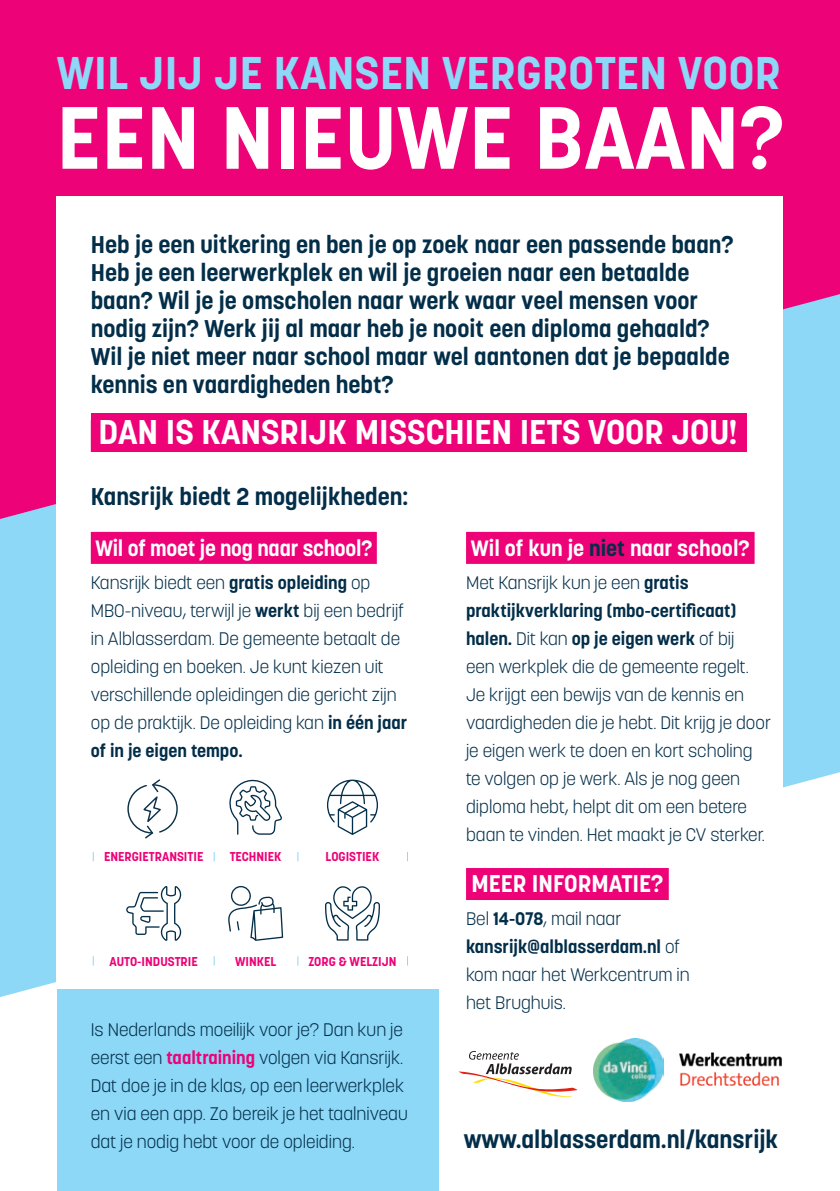
<style>
.page{position:relative;width:840px;height:1191px;background:#fff}
.page>*{position:absolute;margin:0;border:0;box-sizing:border-box;transform-origin:0 0}
.t1{font:700 87.4px "Korolev";letter-spacing:.01em;color:#fff}
.t2{font:700 45.4px "Korolev";letter-spacing:.01em;color:#8dd7f7}
.t3{font:700 34px "Korolev";color:#fff}
.t4{font:700 24.4px "Korolev";color:#032e49}
.t5{font:700 24px/28px "Korolev";color:#032e49}
.t6{font:700 24px "Korolev";color:#fff}
.t7{font:700 22px "Korolev";letter-spacing:-.005em;color:#fff}
.t8{font:300 18px/28px "Korolev";color:#032e49}
.t9{font:700 12.8px "Korolev";color:#ed0277}
.s1{font-weight:700}
.s2{font-weight:700;color:#ed0277}
.s3{color:#032e49}
</style>
<div class="page">
<div style="left:0;top:0;width:839px;height:1191px;background:#8dd7f7"></div>
<div style="left:0;top:0;width:839px;height:519px;background:#ed0277"></div>
<svg style="left:0;top:772px;width:839px;height:419px;fill:#fff"></svg>
<div style="left:57px;top:197px;width:725px;height:994px;background:#fff"></div>
<div style="left:57px;top:989px;width:381px;height:202px;background:#8dd7f7"></div>
<div style="left:91px;top:413px;width:655px;height:39px;background:#ed0277"></div>
<svg style="left:327px;top:779px;width:51px;height:56px"></svg>
<svg style="left:229px;top:779px;width:53px;height:55px"></svg>
<svg style="left:325px;top:886px;width:55px;height:54px"></svg>
<svg style="left:228px;top:886px;width:55px;height:55px"></svg>
<svg style="left:126px;top:886px;width:55px;height:55px"></svg>
<div style="left:91px;top:532px;width:285px;height:32px;background:#ed0277"></div>
<div style="left:466px;top:532px;width:288px;height:32px;background:#ed0277"></div>
<div style="left:466px;top:868px;width:202px;height:32px;background:#ed0277"></div>
<img style="left:593px;top:1038px;width:70px;height:63px">
<svg style="left:458px;top:1051px;width:119px;height:46px"></svg>
<img style="left:679px;top:1052px;width:103px;height:34px">
<svg style="left:127px;top:779px;width:51px;height:60px"></svg>
<p class="t2" style="left:57px;top:44px;width:725px">WIL JIJ JE KANSEN VERGROTEN VOOR</p>
<p class="t1" style="left:57px;top:83px;width:728px">EEN NIEUWE BAAN?</p>
<p class="t5" style="left:91px;top:230px;width:644px">Heb je een uitkering en ben je op zoek naar een passende baan?<br>Heb je een leerwerkplek en wil je groeien naar een betaalde baan? Wil je je omscholen naar werk waar veel mensen voor nodig zijn? Werk jij al maar heb je nooit een diploma gehaald?<br>Wil je niet meer naar school maar wel aantonen dat je bepaalde kennis en vaardigheden hebt?</p>
<p class="t3" style="left:98px;top:410px;width:641px">DAN IS KANSRIJK MISSCHIEN IETS VOOR JOU!</p>
<p class="t5" style="left:91px;top:482px;width:319px">Kansrijk biedt 2 mogelijkheden:</p>
<p class="t7" style="left:95px;top:534px;width:278px">Wil of moet je nog naar school?</p>
<p class="t8" style="left:91px;top:568px;width:318px">Kansrijk biedt een <span class="s1">gratis opleiding</span> op MBO-niveau, terwijl je <span class="s1">werkt</span> bij een bedrijf in Alblasserdam. De gemeente betaalt de opleiding en boeken. Je kunt kiezen uit verschillende opleidingen die gericht zijn op de praktijk. De opleiding kan <span class="s1">in één jaar of in je eigen tempo.</span></p>
<p class="t9" style="left:104px;top:848px;width:101px">ENERGIETRANSITIE</p>
<p class="t9" style="left:229px;top:848px;width:53px">TECHNIEK</p>
<p class="t9" style="left:325px;top:848px;width:55px">LOGISTIEK</p>
<p class="t9" style="left:109px;top:953px;width:90px">AUTO-INDUSTRIE</p>
<p class="t9" style="left:235px;top:953px;width:43px">WINKEL</p>
<p class="t9" style="left:308px;top:953px;width:89px">ZORG &amp; WELZIJN</p>
<p class="t8" style="left:91px;top:1016px;width:318px">Is Nederlands moeilijk voor je? Dan kun je eerst een <span class="s2">taaltraining</span> volgen via Kansrijk.<br>Dat doe je in de klas, op een leerwerkplek en via een app. Zo bereik je het taalniveau dat je nodig hebt voor de opleiding.</p>
<p class="t7" style="left:470px;top:534px;width:280px">Wil of kun je <span class="s3">niet</span> naar school?</p>
<p class="t8" style="left:466px;top:568px;width:306px">Met Kansrijk kun je een <span class="s1">gratis praktijkverklaring (mbo-certificaat) halen.</span> Dit kan <span class="s1">op je eigen werk</span> of bij<br>een werkplek die de gemeente regelt.<br>Je krijgt een bewijs van de kennis en vaardigheden die je hebt. Dit krijg je door je eigen werk te doen en kort scholing te volgen op je werk. Als je nog geen diploma hebt, helpt dit om een betere baan te vinden. Het maakt je CV sterker.</p>
<p class="t6" style="left:471px;top:868px;width:193px">MEER INFORMATIE?</p>
<p class="t8" style="left:466px;top:904px;width:225px">Bel <span class="s1">14-078</span>, mail naar <span class="s1">kansrijk@alblasserdam.nl</span> of kom naar het Werkcentrum in het Brughuis.</p>
<p class="t4" style="left:463px;top:1124px;width:316px">www.alblasserdam.nl/kansrijk</p>
</div>
